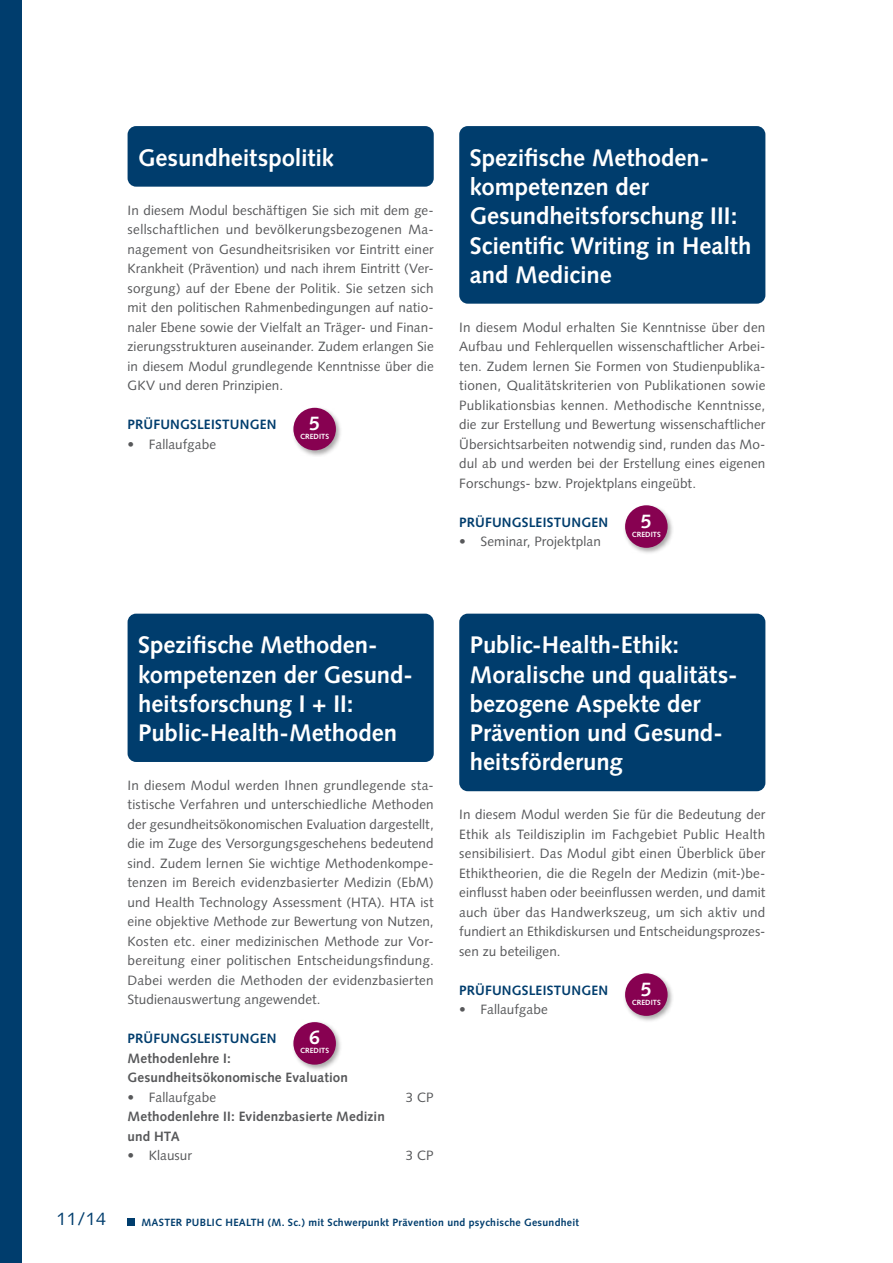
<style>
.page{position:relative;width:893px;height:1263px;background:#fff}
.page>*{position:absolute;margin:0;border:0;box-sizing:border-box;transform-origin:0 0}
.SP2023_Cur_Head_Kasten{font:700 24px/29.2px "Syntax LT Std";color:#fff}
.SP2021_CPKreise_Zahl{font:700 19.5px "Syntax LT Std";color:#fff}
.t1{font:18px "Syntax LT Std";color:#003d6d}
.SP2021_Cur_Text_9pt{font:13.5px/19.5px "Syntax LT Std";letter-spacing:.005em;color:#57585a;text-align:justify}
.SP2021_Cur_PL_TMod{font:700 13.5px/19.5px "Syntax LT Std";letter-spacing:.01em;color:#57585a}
.SP2021_Cur_CP{font:700 13.5px "Syntax LT Std";letter-spacing:.015em;color:#003d6d}
.t2{font:700 10.5px "Syntax LT Std";letter-spacing:.025em;color:#003d6d}
.SP2021_CP_Kreise{font:700 7.5px "Syntax LT Std";letter-spacing:.01em;color:#fff}
</style>
<div class="page">
<div style="left:128px;top:126px;width:306px;height:61px;background:#003d6d;border-radius:9px"></div>
<div style="left:128px;top:614px;width:306px;height:148px;background:#003d6d;border-radius:9px"></div>
<div style="left:291px;top:405px;width:52px;height:52px;background:#231f20;opacity:.4"></div>
<div style="left:293px;top:408px;width:43px;height:42px;background:#870151;border-radius:50%"></div>
<div style="left:291px;top:1019px;width:52px;height:52px;background:#231f20;opacity:.4"></div>
<div style="left:293px;top:1022px;width:43px;height:43px;background:#870151;border-radius:50%"></div>
<div style="left:459px;top:126px;width:306px;height:178px;background:#003d6d;border-radius:9px"></div>
<div style="left:459px;top:614px;width:306px;height:177px;background:#003d6d;border-radius:9px"></div>
<div style="left:622px;top:503px;width:52px;height:52px;background:#231f20;opacity:.4"></div>
<div style="left:625px;top:505px;width:43px;height:43px;background:#870151;border-radius:50%"></div>
<div style="left:622px;top:971px;width:52px;height:52px;background:#231f20;opacity:.4"></div>
<div style="left:625px;top:973px;width:43px;height:43px;background:#870151;border-radius:50%"></div>
<div style="left:128px;top:1218px;width:7px;height:7px;background:#003d6d"></div>
<div style="left:0;top:0;width:21px;height:1263px;background:#003d6d"></div>
<p class="SP2023_Cur_Head_Kasten" style="left:138px;top:143px;width:197px">Gesundheitspolitik</p>
<p class="SP2021_Cur_Text_9pt" style="left:128px;top:200px;width:308px">In diesem Modul beschäftigen Sie sich mit dem ge&shy;sellschaftlichen und bevölkerungsbezogenen Ma&shy;nagement von Gesundheitsrisiken vor Eintritt einer Krankheit (Prävention) und nach ihrem Eintritt (Ver&shy;sorgung) auf der Ebene der Politik. Sie setzen sich mit den politischen Rahmenbedingungen auf natio&shy;naler Ebene sowie der Vielfalt an Träger- und Finan&shy;zierungsstrukturen auseinander. Zudem erlangen Sie in diesem Modul grundlegende Kenntnisse über die GKV und deren Prinzipien.</p>
<p class="SP2021_Cur_CP" style="left:128px;top:417px;width:151px">PRÜFUNGSLEISTUNGEN</p>
<p class="SP2021_CPKreise_Zahl" style="left:309px;top:412px;width:12px">5</p>
<p class="SP2021_CP_Kreise" style="left:300px;top:432px;width:31px">CREDITS</p>
<p class="SP2021_Cur_Text_9pt" style="left:128px;top:434px;width:90px">• Fallaufgabe</p>
<p class="SP2023_Cur_Head_Kasten" style="left:470px;top:143px;width:283px">Spezifische Methoden&shy;kompetenzen der<br>Gesundheitsforschung III:<br>Scientific Writing in Health and Medicine</p>
<p class="SP2021_Cur_Text_9pt" style="left:459px;top:317px;width:308px">In diesem Modul erhalten Sie Kenntnisse über den Aufbau und Fehlerquellen wissenschaftlicher Arbei&shy;ten. Zudem lernen Sie Formen von Studienpublika&shy;tionen, Qualitätskriterien von Publikationen sowie Publikationsbias kennen. Methodische Kenntnisse, die zur Erstellung und Bewertung wissenschaftlicher Übersichtsarbeiten notwendig sind, runden das Mo&shy;dul ab und werden bei der Erstellung eines eigenen Forschungs- bzw. Projektplans eingeübt.</p>
<p class="SP2021_Cur_CP" style="left:459px;top:514px;width:151px">PRÜFUNGSLEISTUNGEN</p>
<p class="SP2021_CPKreise_Zahl" style="left:641px;top:510px;width:12px">5</p>
<p class="SP2021_CP_Kreise" style="left:632px;top:530px;width:31px">CREDITS</p>
<p class="SP2021_Cur_Text_9pt" style="left:459px;top:532px;width:143px">• Seminar, Projektplan</p>
<p class="SP2023_Cur_Head_Kasten" style="left:138px;top:631px;width:273px">Spezifische Methoden&shy;kompetenzen der Gesund&shy;heitsforschung I + II:<br>Public-Health-Methoden</p>
<p class="SP2021_Cur_Text_9pt" style="left:128px;top:775px;width:308px">In diesem Modul werden Ihnen grundlegende sta&shy;tistische Verfahren und unterschiedliche Methoden der gesundheitsökonomischen Evaluation dargestellt, die im Zuge des Versorgungsgeschehens bedeutend sind. Zudem lernen Sie wichtige Methodenkompe&shy;tenzen im Bereich evidenzbasierter Medizin (EbM) und Health Technology Assessment (HTA). HTA ist eine objektive Methode zur Bewertung von Nutzen, Kosten etc. einer medizinischen Methode zur Vor&shy;bereitung einer politischen Entscheidungsfindung.<br>Dabei werden die Methoden der evidenzbasierten Studienauswertung angewendet.</p>
<p class="SP2021_Cur_CP" style="left:128px;top:1031px;width:151px">PRÜFUNGSLEISTUNGEN</p>
<p class="SP2021_CPKreise_Zahl" style="left:309px;top:1026px;width:12px">6</p>
<p class="SP2021_CP_Kreise" style="left:300px;top:1046px;width:31px">CREDITS</p>
<p class="SP2021_Cur_PL_TMod" style="left:128px;top:1048px;width:222px">Methodenlehre I:<br>Gesundheitsökonomische Evaluation</p>
<p class="SP2021_Cur_Text_9pt" style="left:128px;top:1087px;width:90px">• Fallaufgabe</p>
<p class="SP2021_Cur_Text_9pt" style="left:406px;top:1087px;width:29px">3 CP</p>
<p class="SP2021_Cur_PL_TMod" style="left:128px;top:1107px;width:259px">Methodenlehre II: Evidenzbasierte Medizin und HTA</p>
<p class="SP2021_Cur_Text_9pt" style="left:128px;top:1146px;width:66px">• Klausur</p>
<p class="SP2021_Cur_Text_9pt" style="left:406px;top:1146px;width:29px">3 CP</p>
<p class="SP2023_Cur_Head_Kasten" style="left:470px;top:631px;width:269px">Public-Health-Ethik:<br>Moralische und qualitäts&shy;bezogene Aspekte der<br>Prävention und Gesund&shy;heitsförderung</p>
<p class="SP2021_Cur_Text_9pt" style="left:459px;top:805px;width:308px">In diesem Modul werden Sie für die Bedeutung der Ethik als Teildisziplin im Fachgebiet Public Health sensibilisiert. Das Modul gibt einen Überblick über Ethiktheorien, die die Regeln der Medizin (mit-)be&shy;einflusst haben oder beeinflussen werden, und damit auch über das Handwerkszeug, um sich aktiv und fundiert an Ethikdiskursen und Entscheidungsprozes&shy;sen zu beteiligen.</p>
<p class="SP2021_Cur_CP" style="left:459px;top:982px;width:151px">PRÜFUNGSLEISTUNGEN</p>
<p class="SP2021_CPKreise_Zahl" style="left:641px;top:978px;width:12px">5</p>
<p class="SP2021_CP_Kreise" style="left:632px;top:998px;width:31px">CREDITS</p>
<p class="SP2021_Cur_Text_9pt" style="left:459px;top:1000px;width:90px">• Fallaufgabe</p>
<h3 class="t1" style="left:56px;top:1208px;width:51px">11/14</h3>
<p class="t2" style="left:141px;top:1216px;width:439px">MASTER PUBLIC HEALTH (M. Sc.) mit Schwerpunkt Prävention und psychische Gesundheit</p>
</div>
